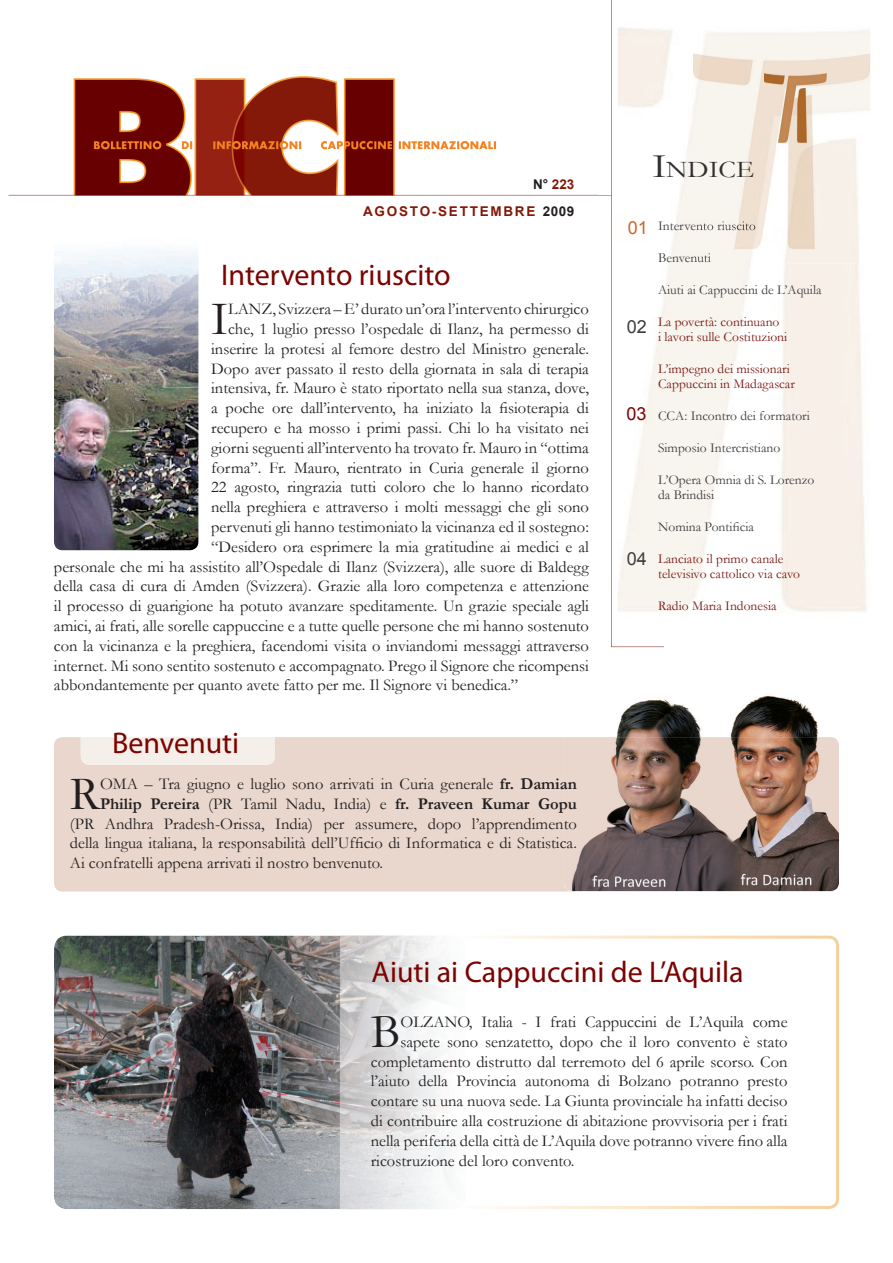
<style>
.page{position:relative;width:893px;height:1263px;background:#fff}
.page>*{position:absolute;margin:0;border:0;box-sizing:border-box;transform-origin:0 0}
.t1{font:48.3px "Garamond";color:#231f20}
.t2{font:30px "Myriad Pro";color:#7b0300}
.t3{font:24.15px "Garamond";color:#312f30;scale:1.14 1}
.t4{font:18px "Arial";color:#3e3e3f}
.t5{font:18px "Arial";color:#ca6633}
.t6{font:18px "Arial";color:#7b0300}
.t7{font:16.5px "Garamond";color:#231f20}
.t8{font:700 16.5px "Garamond";color:#231f20}
.t9{font:13.5px/15px "Garamond";color:#791a13}
.t10{font:13.5px/15px "Garamond";color:#3e3e3f}
.t11{font:700 13.5px "Arial";letter-spacing:.13em;color:#841808}
.s1{color:#231f20}
.s2{font-weight:700}
.s3{font-weight:400}
.s4{font-size:34.5px}
</style>
<div class="page">
<svg style="left:489px;top:936px;width:350px;height:273px"></svg>
<img style="left:54px;top:936px;width:286px;height:273px">
<div style="left:54px;top:737px;width:779px;height:155px;background:#e9d7cd"></div>
<div style="left:81px;top:737px;width:194px;height:28px;background:#f5efea"></div>
<svg style="left:8px;top:0;width:656px;height:647px"></svg>
<div style="left:615px;top:213px;width:33px;height:28px;background:#fffefc"></div>
<img style="left:693px;top:53px;width:178px;height:211px">
<img style="left:764px;top:74px;width:63px;height:73px">
<img style="left:54px;top:237px;width:144px;height:313px;border-radius:9px">
<img style="left:616px;top:695px;width:203px;height:42px">
<img style="left:564px;top:737px;width:275px;height:154px">
<svg style="left:340px;top:935px;width:111px;height:275px"></svg>
<p class="t11" style="left:533px;top:177px;width:43px"><span class="s1">N°</span> 223</p>
<p class="t11" style="left:363px;top:204px;width:213px">AGOSTO-SETTEMBRE <span class="s1">2009</span></p>
<h2 class="t2" style="left:221px;top:264px;width:231px">Intervento riuscito</h2>
<h1 class="t1" style="left:211px;top:292px;width:19px">I</h1>
<p class="t7" style="left:228px;top:300px;width:362px">LANZ, Svizzera – E’ durato un’ora l’intervento chirurgico</p>
<p class="t7" style="left:228px;top:320px;width:362px">che, 1 luglio presso l’ospedale di Ilanz, ha permesso di</p>
<p class="t7" style="left:211px;top:340px;width:379px">inserire la protesi al femore destro del Ministro generale.</p>
<p class="t7" style="left:211px;top:359px;width:379px">Dopo aver passato il resto della giornata in sala di terapia</p>
<p class="t7" style="left:211px;top:379px;width:379px">intensiva, fr. Mauro è stato riportato nella sua stanza, dove,</p>
<p class="t7" style="left:211px;top:399px;width:379px">a poche ore dall’intervento, ha iniziato la fisioterapia di</p>
<p class="t7" style="left:211px;top:419px;width:379px">recupero e ha mosso i primi passi. Chi lo ha visitato nei</p>
<p class="t7" style="left:211px;top:439px;width:379px">giorni seguenti all’intervento ha trovato fr. Mauro in “ottima</p>
<p class="t7" style="left:211px;top:458px;width:379px">forma”. Fr. Mauro, rientrato in Curia generale il giorno</p>
<p class="t7" style="left:211px;top:478px;width:379px">22 agosto, ringrazia tutti coloro che lo hanno ricordato</p>
<p class="t7" style="left:211px;top:498px;width:379px">nella preghiera e attraverso i molti messaggi che gli sono</p>
<p class="t7" style="left:211px;top:518px;width:379px">pervenuti gli hanno testimoniato la vicinanza ed il sostegno:</p>
<p class="t7" style="left:211px;top:538px;width:379px">“Desidero ora esprimere la mia gratitudine ai medici e al</p>
<p class="t7" style="left:54px;top:557px;width:536px">personale che mi ha assistito all’Ospedale di Ilanz (Svizzera), alle suore di Baldegg</p>
<p class="t7" style="left:54px;top:577px;width:536px">della casa di cura di Amden (Svizzera). Grazie alla loro competenza e attenzione</p>
<p class="t7" style="left:54px;top:597px;width:536px">il processo di guarigione ha potuto avanzare speditamente. Un grazie speciale agli</p>
<p class="t7" style="left:54px;top:617px;width:537px">amici, ai frati, alle sorelle cappuccine e a tutte quelle persone che mi hanno sostenuto</p>
<p class="t7" style="left:54px;top:637px;width:536px">con la vicinanza e la preghiera, facendomi visita o inviandomi messaggi attraverso</p>
<p class="t7" style="left:54px;top:656px;width:536px">internet. Mi sono sentito sostenuto e accompagnato. Prego il Signore che ricompensi</p>
<p class="t7" style="left:54px;top:676px;width:466px">abbondantemente per quanto avete fatto per me. Il Signore vi benedica.”</p>
<h2 class="t2" style="left:112px;top:731px;width:128px">Benvenuti</h2>
<h1 class="t1" style="left:70px;top:767px;width:32px">R</h1>
<p class="t7" style="left:100px;top:775px;width:478px">OMA – Tra giugno e luglio sono arrivati in Curia generale <span class="s2">fr. Damian</span></p>
<p class="t8" style="left:100px;top:795px;width:478px">Philip Pereira <span class="s3">(PR Tamil Nadu, India) e</span> fr. Praveen Kumar Gopu</p>
<p class="t7" style="left:70px;top:814px;width:508px">(PR Andhra Pradesh-Orissa, India) per assumere, dopo l’apprendimento</p>
<p class="t7" style="left:70px;top:834px;width:508px">della lingua italiana, la responsabilità dell’Ufficio di Informatica e di Statistica.</p>
<p class="t7" style="left:70px;top:854px;width:315px">Ai confratelli appena arrivati il nostro benvenuto.</p>
<h3 class="t3" style="left:652px;top:156px;width:91px"><span class="s4">I</span>NDICE</h3>
<p class="t5" style="left:628px;top:217px;width:22px">01</p>
<p class="t4" style="left:627px;top:317px;width:22px">02</p>
<p class="t6" style="left:626px;top:404px;width:22px">03</p>
<p class="t4" style="left:627px;top:549px;width:22px">04</p>
<p class="t10" style="left:658px;top:250px;width:54px">Benvenuti</p>
<p class="t10" style="left:658px;top:282px;width:165px">Aiuti ai Cappuccini de L’Aquila</p>
<p class="t9" style="left:658px;top:314px;width:131px">La povertà: continuano<br>i lavori sulle Costituzioni</p>
<p class="t9" style="left:658px;top:362px;width:138px">L’impegno dei missionari<br>Cappuccini in Madagascar</p>
<p class="t10" style="left:658px;top:409px;width:153px">CCA: Incontro dei formatori</p>
<p class="t10" style="left:658px;top:441px;width:124px">Simposio Intercristiano</p>
<p class="t10" style="left:658px;top:473px;width:158px">L’Opera Omnia di S. Lorenzo da Brindisi</p>
<p class="t10" style="left:658px;top:520px;width:97px">Nomina Pontificia</p>
<p class="t9" style="left:658px;top:552px;width:144px">Lanciato il primo canale televisivo cattolico via cavo</p>
<p class="t9" style="left:658px;top:599px;width:120px">Radio Maria Indonesia</p>
<h2 class="t2" style="left:372px;top:961px;width:373px">Aiuti ai Cappuccini de L’Aquila</h2>
<h1 class="t1" style="left:371px;top:1005px;width:31px">B</h1>
<p class="t7" style="left:400px;top:1013px;width:389px">OLZANO, Italia - I frati Cappuccini de L’Aquila come</p>
<p class="t7" style="left:400px;top:1033px;width:389px">sapete sono senzatetto, dopo che il loro convento è stato</p>
<p class="t7" style="left:371px;top:1052px;width:418px">completamento distrutto dal terremoto del 6 aprile scorso. Con</p>
<p class="t7" style="left:371px;top:1072px;width:418px">l’aiuto della Provincia autonoma di Bolzano potranno presto</p>
<p class="t7" style="left:371px;top:1092px;width:418px">contare su una nuova sede. La Giunta provinciale ha infatti deciso</p>
<p class="t7" style="left:371px;top:1112px;width:418px">di contribuire alla costruzione di abitazione provvisoria per i frati</p>
<p class="t7" style="left:371px;top:1132px;width:418px">nella periferia della città de L’Aquila dove potranno vivere fino alla</p>
<p class="t7" style="left:371px;top:1151px;width:205px">ricostruzione del loro convento.</p>
</div>
